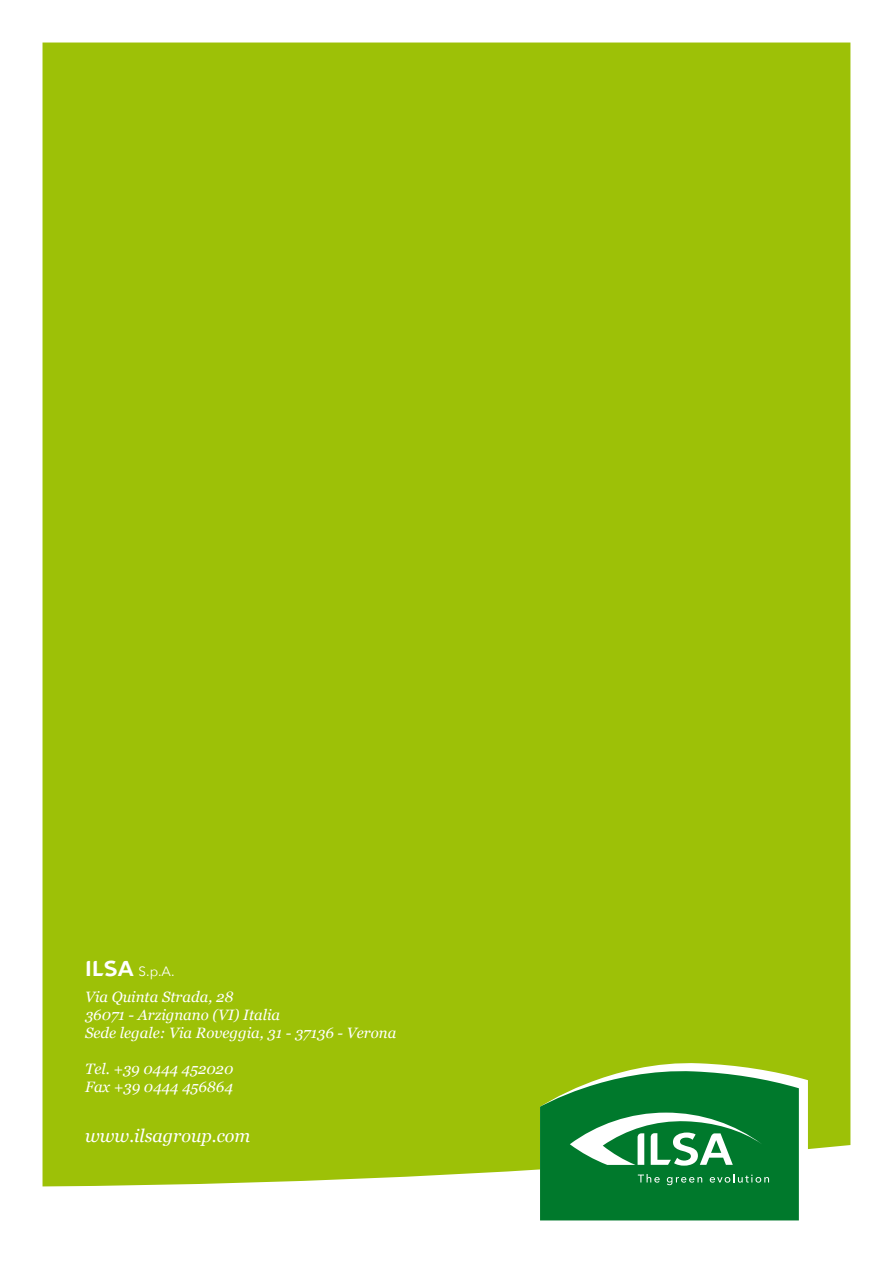
<style>
.page{position:relative;width:893px;height:1263px;background:#fff}
.page>*{position:absolute;margin:0;border:0;box-sizing:border-box;transform-origin:0 0}
.t1{font:italic 18px "Georgia";color:#fff}
.t2{font:italic 15px/18px "Georgia";color:#fff}
.t3{font:13.5px "Avenir Next";color:#fff}
.s1{font-family:"Ilsanew";font-size:21px}
</style>
<div class="page">
<div style="left:43px;top:43px;width:807px;height:1143px;background:#9dc107"></div>
<svg style="left:540px;top:1059px;width:268px;height:161px;background:#369449"></svg>
<p class="t3" style="left:85px;top:960px;width:91px"><span class="s1">ILSA</span> S.p.A.</p>
<p class="t2" style="left:85px;top:987px;width:313px">Via Quinta Strada, 28<br>36071 - Arzignano (VI) Italia<br>Sede legale: Via Roveggia, 31 - 37136 - Verona</p>
<p class="t2" style="left:85px;top:1059px;width:150px">Tel. +39 0444 452020<br>Fax +39 0444 456864</p>
<p class="t1" style="left:85px;top:1123px;width:167px">www.ilsagroup.com</p>
</div>
